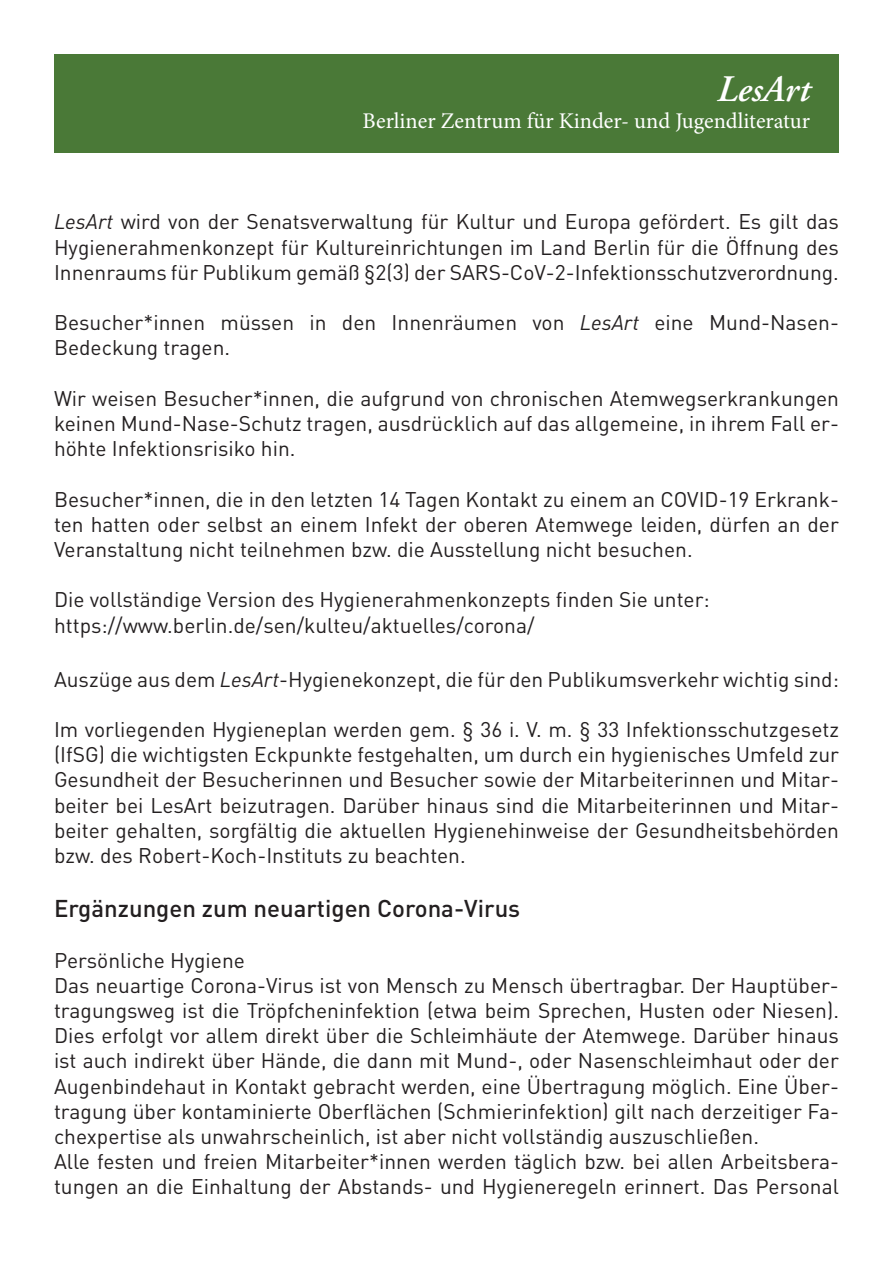
<style>
.page{position:relative;width:893px;height:1263px;background:#fff}
.page>*{position:absolute;margin:0;border:0;box-sizing:border-box;transform-origin:0 0}
.t1{font:italic 600 37.35px "Adobe Garamond Pro";color:#fff}
.t2{font:500 24px "DIN";color:#231f20}
.t3{font:22.5px "Minion Pro";color:#fff}
.t4{font:21px/25.2px "DIN";color:#231f20;text-align:justify}
.s1{font-style:italic}
</style>
<div class="page">
<div style="left:54px;top:54px;width:785px;height:98px;background:#4a7937"></div>
<h1 class="t1" style="left:717px;top:67px;width:95px">LesArt</h1>
<p class="t3" style="left:363px;top:105px;width:449px">Berliner Zentrum für Kinder- und Jugendliteratur</p>
<p class="t4" style="left:54px;top:209px;width:786px"><span class="s1">LesArt</span> wird von der Senatsverwaltung für Kultur und Europa gefördert. Es gilt das Hygienerahmenkonzept für Kultureinrichtungen im Land Berlin für die Öffnung des Innenraums für Publikum gemäß §2(3) der SARS-CoV-2-Infektionsschutzverordnung.</p>
<p class="t4" style="left:54px;top:310px;width:786px">Besucher*innen müssen in den Innenräumen von <span class="s1">LesArt</span> eine Mund-Nasen-<br>Bedeckung tragen.</p>
<p class="t4" style="left:54px;top:386px;width:786px">Wir weisen Besucher*innen, die aufgrund von chronischen Atemwegserkrankungen keinen Mund-Nase-Schutz tragen, ausdrücklich auf das allgemeine, in ihrem Fall er&shy;höhte Infektionsrisiko hin.</p>
<p class="t4" style="left:54px;top:486px;width:786px">Besucher*innen, die in den letzten 14 Tagen Kontakt zu einem an COVID-19 Erkrank&shy;ten hatten oder selbst an einem Infekt der oberen Atemwege leiden, dürfen an der Veranstaltung nicht teilnehmen bzw. die Ausstellung nicht besuchen.</p>
<p class="t4" style="left:54px;top:587px;width:657px">Die vollständige Version des Hygienerahmenkonzepts finden Sie unter: https://www.berlin.de/sen/kulteu/aktuelles/corona/</p>
<p class="t4" style="left:54px;top:666px;width:786px">Auszüge aus dem <span class="s1">LesArt</span>-Hygienekonzept, die für den Publikumsverkehr wichtig sind:</p>
<p class="t4" style="left:54px;top:717px;width:786px">Im vorliegenden Hygieneplan werden gem. § 36 i. V. m. § 33 Infektionsschutzgesetz (IfSG) die wichtigsten Eckpunkte festgehalten, um durch ein hygienisches Umfeld zur Gesundheit der Besucherinnen und Besucher sowie der Mitarbeiterinnen und Mitar&shy;beiter bei LesArt beizutragen. Darüber hinaus sind die Mitarbeiterinnen und Mitar&shy;beiter gehalten, sorgfältig die aktuellen Hygienehinweise der Gesundheitsbehörden bzw. des Robert-Koch-Instituts zu beachten.</p>
<p class="t2" style="left:54px;top:894px;width:468px">Ergänzungen zum neuartigen Corona-Virus</p>
<p class="t4" style="left:54px;top:947px;width:786px;text-align:left">Persönliche Hygiene<br>Das neuartige Corona-Virus ist von Mensch zu Mensch übertragbar. Der Hauptüber&shy;tragungsweg ist die Tröpfcheninfektion (etwa beim Sprechen, Husten oder Niesen).<br>Dies erfolgt vor allem direkt über die Schleimhäute der Atemwege. Darüber hinaus ist auch indirekt über Hände, die dann mit Mund-, oder Nasenschleimhaut oder der Augenbindehaut in Kontakt gebracht werden, eine Übertragung möglich. Eine Über&shy;tragung über kontaminierte Oberflächen (Schmierinfektion) gilt nach derzeitiger Fa&shy;chexpertise als unwahrscheinlich, ist aber nicht vollständig auszuschließen.<br>Alle festen und freien Mitarbeiter*innen werden täglich bzw. bei allen Arbeitsbera&shy;tungen an die Einhaltung der Abstands- und Hygieneregeln erinnert. Das Personal</p>
</div>
